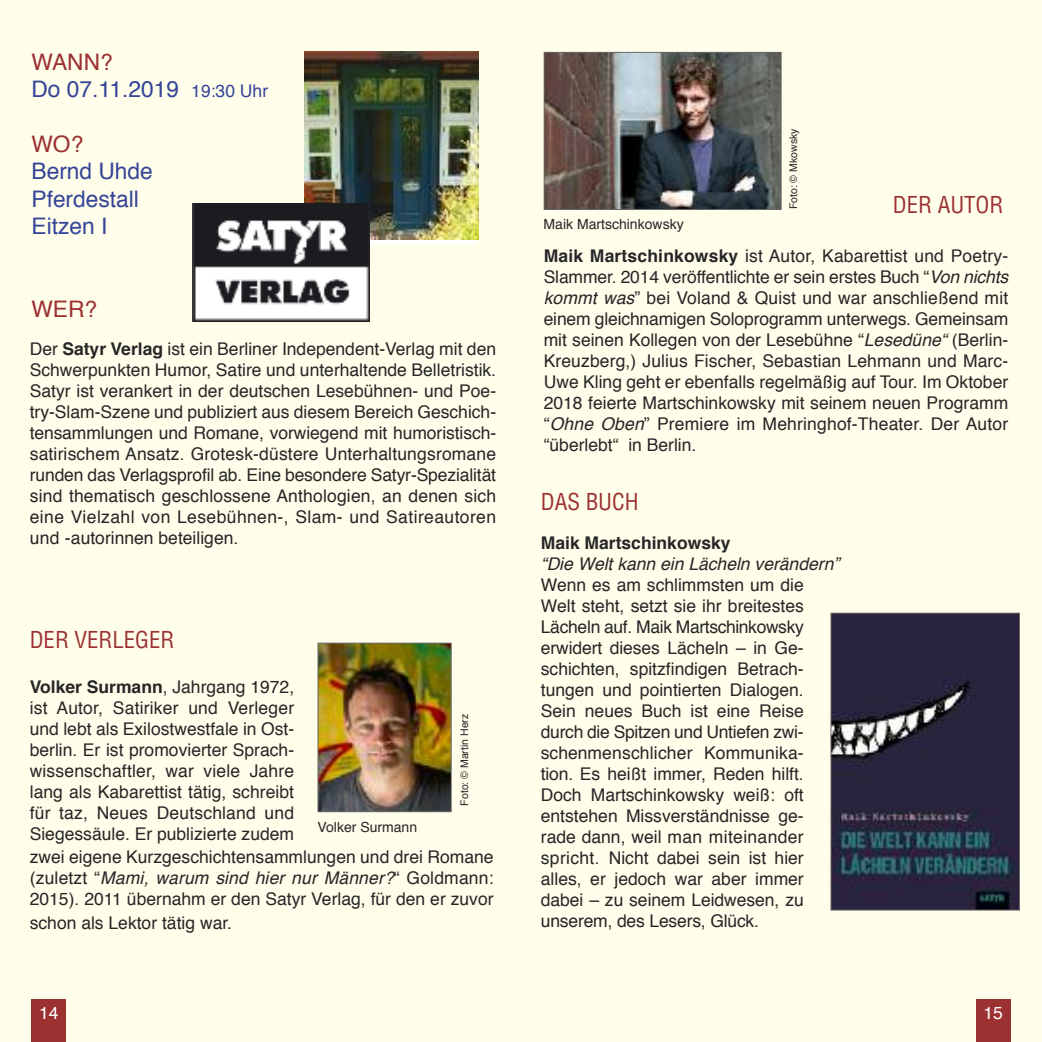
<style>
.page{position:relative;width:1042px;height:1042px;background:#fffeea}
.page>*{position:absolute;margin:0;border:0;box-sizing:border-box;transform-origin:0 0}
.t1{font:22.75px/27.3px "Helvetica";color:#354498}
.t2{font:condensed 22.75px "Helvetica";color:#9c3132}
.t3{font:22.75px "Helvetica";color:#9c3132}
.t4{font:17.5px/21px "Helvetica";color:#272627;text-align:justify}
.t5{font:italic 17.5px "Helvetica";color:#272627}
.t6{font:700 17.5px "Helvetica";color:#272627}
.t7{font:17.5px "Helvetica";color:#fff}
.t8{font:14px "Helvetica";color:#272627}
.t9{font:10.5px "Helvetica";color:#272627}
.s1{color:#9c3132}
.s2{font-size:17.5px}
.s3{font-weight:700}
.s4{font-style:italic}
</style>
<div class="page">
<div style="left:976px;top:1000px;width:34px;height:42px;background:#9c3132"></div>
<div style="left:32px;top:1000px;width:34px;height:42px;background:#9c3132"></div>
<img style="left:304px;top:52px;width:174px;height:187px">
<img style="left:319px;top:645px;width:131px;height:165px">
<div style="left:317px;top:643px;width:135px;height:169px;border:1px solid #686768"></div>
<img style="left:546px;top:54px;width:233px;height:154px">
<div style="left:544px;top:52px;width:237px;height:158px;border:1px solid #686768"></div>
<img style="left:832px;top:615px;width:186px;height:293px">
<div style="left:830px;top:613px;width:190px;height:297px;border:1px solid #686768"></div>
<img style="left:192px;top:203px;width:178px;height:118px">
<h1 class="t1" style="left:32px;top:50px;width:238px"><span class="s1">WANN?<br></span>Do 07.11.2019 <span class="s2">19:30 Uhr</span></h1>
<h1 class="t3" style="left:32px;top:134px;width:53px">WO?</h1>
<h1 class="t1" style="left:31px;top:159px;width:123px">Bernd Uhde<br>Pferdestall<br>Eitzen I</h1>
<h1 class="t3" style="left:31px;top:300px;width:67px">WER?</h1>
<p class="t4" style="left:30px;top:339px;width:468px">Der <span class="s3">Satyr Verlag</span> ist ein Berliner Independent-Verlag mit den Schwerpunkten Humor, Satire und unterhaltende Belletristik.<br>Satyr ist verankert in der deutschen Lesebühnen- und Poe&shy;try-Slam-Szene und publiziert aus diesem Bereich Geschich&shy;tensammlungen und Romane, vorwiegend mit humoristisch&shy;satirischem Ansatz. Grotesk-düstere Unterhaltungsromane runden das Verlagsprofil ab. Eine besondere Satyr-Spezialität sind thematisch geschlossene Anthologien, an denen sich eine Vielzahl von Lesebühnen-, Slam- und Satireautoren und -autorinnen beteiligen.</p>
<h1 class="t2" style="left:30px;top:627px;width:146px">DER VERLEGER</h1>
<p class="t4" style="left:30px;top:678px;width:266px"><span class="s3">Volker Surmann</span>, Jahrgang 1972, ist Autor, Satiriker und Verleger und lebt als Exilostwestfale in Ost&shy;berlin. Er ist promovierter Sprach&shy;wissenschaftler, war viele Jahre lang als Kabarettist tätig, schreibt für taz, Neues Deutschland und Siegessäule. Er publizierte zudem</p>
<p class="t8" style="left:317px;top:821px;width:101px">Volker Surmann</p>
<p class="t9" style="left:460px;top:805px;width:93px;rotate:-90deg">Foto: © Martin Herz</p>
<p class="t4" style="left:30px;top:848px;width:465px">zwei eigene Kurzgeschichtensammlungen und drei Romane (zuletzt “<span class="s4">Mami, warum sind hier nur Männer?</span>“ Goldmann:<br>2015). 2011 übernahm er den Satyr Verlag, für den er zuvor</p>
<p class="t4" style="left:30px;top:913px;width:204px">schon als Lektor tätig war.</p>
<p class="t8" style="left:543px;top:218px;width:142px">Maik Martschinkowsky</p>
<p class="t9" style="left:789px;top:209px;width:82px;rotate:-90deg">Foto: © Mkowsky</p>
<h1 class="t2" style="left:893px;top:192px;width:112px">DER AUTOR</h1>
<p class="t4" style="left:544px;top:247px;width:470px;text-align:left"><span class="s3">Maik Martschinkowsky</span> ist Autor, Kabarettist und Poetry-Slammer. 2014 veröffentlichte er sein erstes Buch “<span class="s4">Vonnichts kommt was</span>” bei Voland &amp; Quist und war anschließend mit einem gleichnamigen Soloprogramm unterwegs. Gemeinsam mit seinen Kollegen von der Lesebühne “<span class="s4">Lesedüne“</span>(Berlin-Kreuzberg,) Julius Fischer, Sebastian Lehmann und Marc-Uwe Kling geht er ebenfalls regelmäßig auf Tour. Im Oktober 2018 feierte Martschinkowsky mit seinem neuen Programm “<span class="s4">Ohne Oben</span>” Premiere im Mehringhof-Theater. Der Autor “überlebt“ in Berlin.</p>
<h1 class="t2" style="left:541px;top:489px;width:99px">DAS BUCH</h1>
<p class="t6" style="left:541px;top:536px;width:191px">Maik Martschinkowsky</p>
<p class="t5" style="left:541px;top:557px;width:303px">“Die Welt kann ein Lächeln verändern”</p>
<p class="t4" style="left:541px;top:576px;width:264px">Wenn es am schlimmsten um die Welt steht, setzt sie ihr breitestes Lächeln auf. Maik Martschinkowsky erwidert dieses Lächeln – in Ge&shy;schichten, spitzfindigen Betrach&shy;tungen und pointierten Dialogen.<br>Sein neues Buch ist eine Reise durch die Spitzen und Untiefen zwi&shy;schenmenschlicher Kommunika&shy;tion. Es heißt immer, Reden hilft.<br>Doch Martschinkowsky weiß: oft entstehen Missverständnisse ge&shy;rade dann, weil man miteinander spricht. Nicht dabei sein ist hier alles, er jedoch war aber immer dabei – zu seinem Leidwesen, zu unserem, des Lesers, Glück.</p>
<p class="t7" style="left:39px;top:1006px;width:21px">14</p>
<p class="t7" style="left:983px;top:1006px;width:21px">15</p>
</div>
